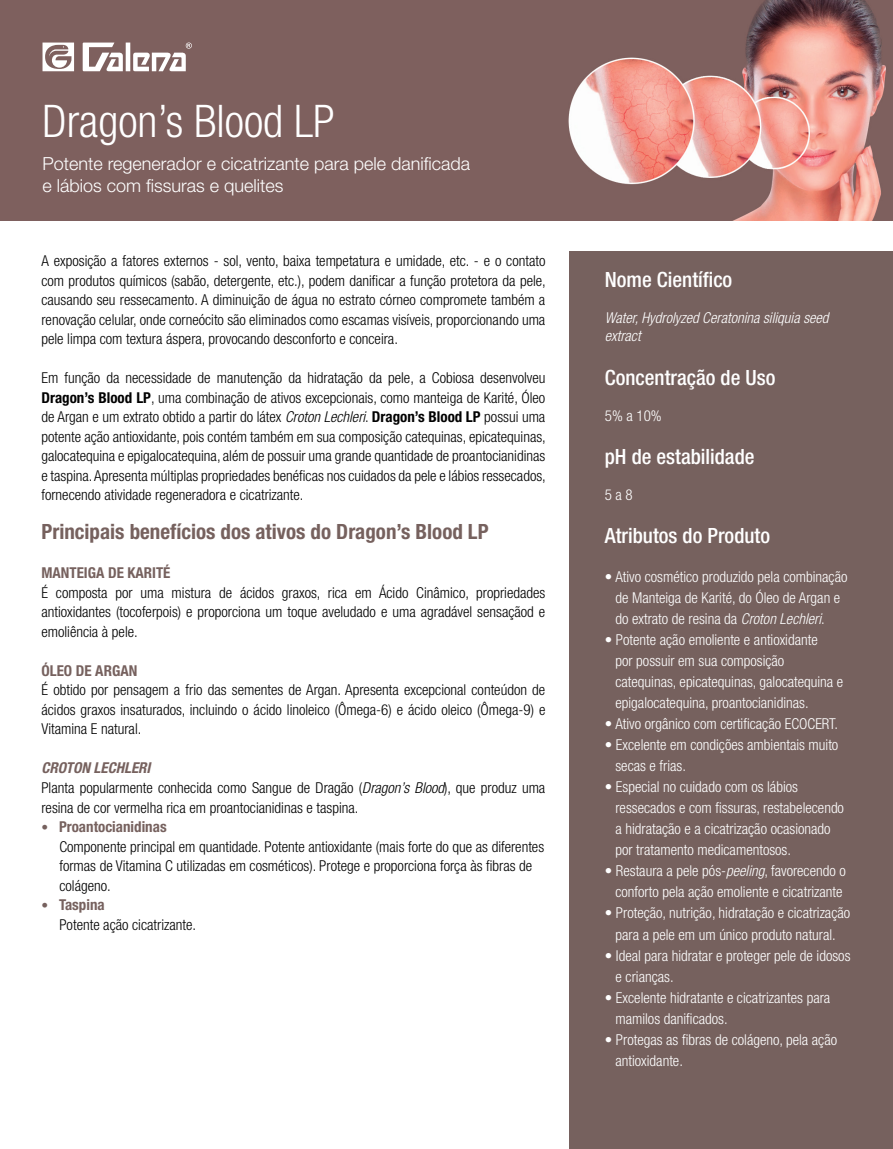
<style>
.page{position:relative;width:893px;height:1149px;background:#fff}
.page>*{position:absolute;margin:0;border:0;box-sizing:border-box;transform-origin:0 0}
.t1{font:300 condensed 45px "Helvetica Neue LT Std";color:#fff}
.t2{font:500 condensed 21px "Helvetica Neue LT Std";color:#fff}
.t3{font:700 condensed 21px "Helvetica Neue LT Std";color:#76615e}
.t4{font:300 18px "Helvetica Neue LT Std";color:#fff}
.t5{font:300 condensed 15px/19.5px "Helvetica Neue LT Std";color:#000;text-align:justify}
.t6{font:300 condensed 15px/21px "Helvetica Neue LT Std";color:#fff}
.t7{font:700 condensed 15px "Helvetica Neue LT Std";color:#76615e}
.t8{font:italic 300 condensed 15px/18px "Helvetica Neue LT Std";color:#fff}
.t9{font:italic 700 condensed 15px "Helvetica Neue LT Std";color:#76615e}
.s1{font-weight:700}
.s2{font-style:italic}
.s3{font-size:13.5px}
</style>
<div class="page">
<img style="left:0;top:0;width:893px;height:220px">
<div style="left:570px;top:252px;width:323px;height:896px;background:#76615e"></div>
<svg style="left:43px;top:42px;width:149px;height:29px"></svg>
<p class="t1" style="left:43px;top:95px;width:294px">Dragon’s Blood LP</p>
<p class="t4" style="left:43px;top:153px;width:429px">Potente regenerador e cicatrizante para pele danificada</p>
<p class="t4" style="left:43px;top:174px;width:243px">e lábios com fissuras e quelites</p>
<p class="t5" style="left:41px;top:251px;width:506px">A exposição a fatores externos - sol, vento, baixa tempetatura e umidade, etc. - e o contato com produtos químicos (sabão, detergente, etc.), podem danificar a função protetora da pele, causando seu ressecamento. A diminuição de água no estrato córneo compromete também a renovação celular, onde corneócito são eliminados como escamas visíveis, proporcionando uma pele limpa com textura áspera, provocando desconforto e conceira.</p>
<p class="t5" style="left:41px;top:368px;width:506px">Em função da necessidade de manutenção da hidratação da pele, a Cobiosa desenvolveu <span class="s1">Dragon’s Blood LP</span>, uma combinação de ativos excepcionais, como manteiga de Karité, Óleo de Argan e um extrato obtido a partir do látex <span class="s2">Croton Lechleri</span>. <span class="s1">Dragon’s Blood LP</span> possui uma potente ação antioxidante, pois contém também em sua composição catequinas, epicatequinas, galocatequina e epigalocatequina, além de possuir uma grande quantidade de proantocianidinas e taspina. Apresenta múltiplas propriedades benéficas nos cuidados da pele e lábios ressecados, fornecendo atividade regeneradora e cicatrizante.</p>
<p class="t3" style="left:41px;top:519px;width:449px">Principais benefícios dos ativos do Dragon’s Blood LP</p>
<p class="t7" style="left:41px;top:563px;width:131px">MANTEIGA DE KARITÉ</p>
<p class="t5" style="left:41px;top:582px;width:505px">É composta por uma mistura de ácidos graxos, rica em Ácido Cinâmico, propriedades antioxidantes (tocoferpois) e proporciona um toque aveludado e uma agradável sensaçãod e emoliência à pele.</p>
<p class="t7" style="left:41px;top:661px;width:97px">ÓLEO DE ARGAN</p>
<p class="t5" style="left:41px;top:680px;width:505px">É obtido por pensagem a frio das sementes de Argan. Apresenta excepcional conteúdon de ácidos graxos insaturados, incluindo o ácido linoleico (Ômega-6) e ácido oleico (Ômega-9) e Vitamina E natural.</p>
<p class="t9" style="left:41px;top:758px;width:111px">CROTON LECHLERI</p>
<p class="t5" style="left:41px;top:777px;width:505px">Planta popularmente conhecida como Sangue de Dragão (<span class="s2">Dragon’s Blood</span>), que produz uma resina de cor vermelha rica em proantocianidinas e taspina.</p>
<p class="t7" style="left:41px;top:817px;width:127px"><span class="s3">•</span> Proantocianidinas</p>
<p class="t5" style="left:59px;top:836px;width:486px">Componente principal em quantidade. Potente antioxidante (mais forte do que as diferentes</p>
<p class="t5" style="left:59px;top:855px;width:474px">formas de Vitamina C utilizadas em cosméticos). Protege e proporciona força às fibras de</p>
<p class="t5" style="left:59px;top:875px;width:53px">colágeno.</p>
<p class="t7" style="left:41px;top:895px;width:65px"><span class="s3">•</span> Taspina</p>
<p class="t5" style="left:59px;top:914px;width:138px">Potente ação cicatrizante.</p>
<p class="t2" style="left:605px;top:267px;width:129px">Nome Científico</p>
<p class="t8" style="left:605px;top:309px;width:225px">Water, Hydrolyzed Ceratonina siliquia seed extract</p>
<p class="t2" style="left:605px;top:364px;width:172px">Concentração de Uso</p>
<p class="t6" style="left:605px;top:404px;width:58px">5% a 10%</p>
<p class="t2" style="left:605px;top:444px;width:151px">pH de estabilidade</p>
<p class="t6" style="left:605px;top:484px;width:29px">5 a 8</p>
<p class="t2" style="left:605px;top:523px;width:167px">Atributos do Produto</p>
<p class="t6" style="left:605px;top:566px;width:244px">• Ativo cosmético produzido pela combinação</p>
<p class="t6" style="left:615px;top:587px;width:226px">de Manteiga de Karité, do Óleo de Argan e do extrato de resina da <span class="s2">Croton Lechleri</span>.</p>
<p class="t6" style="left:605px;top:629px;width:214px">• Potente ação emoliente e antioxidante</p>
<p class="t6" style="left:615px;top:650px;width:229px">por possuir em sua composição catequinas, epicatequinas, galocatequina e epigalocatequina, proantocianidinas.</p>
<p class="t6" style="left:605px;top:713px;width:235px">• Ativo orgânico com certificação ECOCERT.</p>
<p class="t6" style="left:605px;top:734px;width:235px">• Excelente em condições ambientais muito</p>
<p class="t6" style="left:615px;top:755px;width:72px">secas e frias.</p>
<p class="t6" style="left:605px;top:776px;width:195px">• Especial no cuidado com os lábios</p>
<p class="t6" style="left:615px;top:797px;width:230px">ressecados e com fissuras, restabelecendo a hidratação e a cicatrização ocasionado por tratamento medicamentosos.</p>
<p class="t6" style="left:605px;top:860px;width:242px">• Restaura a pele pós-<span class="s2">peeling</span>, favorecendo o</p>
<p class="t6" style="left:615px;top:881px;width:229px">conforto pela ação emoliente e cicatrizante</p>
<p class="t6" style="left:605px;top:902px;width:247px">• Proteção, nutrição, hidratação e cicatrização</p>
<p class="t6" style="left:615px;top:923px;width:222px">para a pele em um único produto natural.</p>
<p class="t6" style="left:605px;top:944px;width:247px">• Ideal para hidratar e proteger pele de idosos</p>
<p class="t6" style="left:616px;top:965px;width:60px">e crianças.</p>
<p class="t6" style="left:605px;top:986px;width:227px">• Excelente hidratante e cicatrizantes para</p>
<p class="t6" style="left:615px;top:1007px;width:114px">mamilos danificados.</p>
<p class="t6" style="left:605px;top:1028px;width:234px">• Protegas as fibras de colágeno, pela ação</p>
<p class="t6" style="left:615px;top:1049px;width:69px">antioxidante.</p>
</div>
